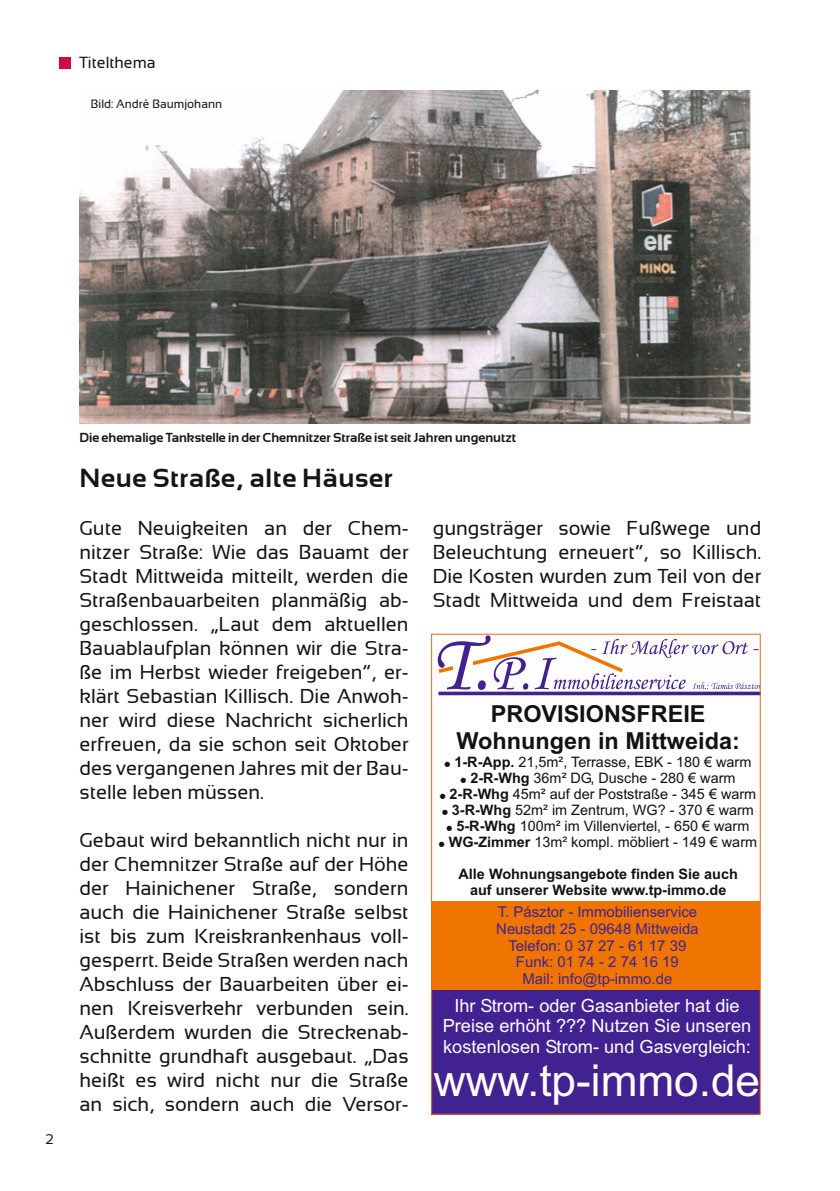
<style>
.page{position:relative;width:840px;height:1191px;background:#fff}
.page>*{position:absolute;margin:0;border:0;box-sizing:border-box;transform-origin:0 0}
.t1{font:44px "Arial";color:#fefeff}
.t2{font:700 26px "Sansation";letter-spacing:.025em;color:#131413}
.t3{font:700 23.4px/26.2px "Arial";color:#141211;text-align:center}
.t4{font:20px/24px "Sansation";color:#131413;text-align:justify}
.t5{font:18.2px/20.4px "Arial";color:#fefeff;text-align:center}
.t6{font:16px "Sansation";color:#131413}
.t7{font:15px/16.6px "Arial";color:#422290;text-align:center}
.t8{font:14.4px/16px "Arial";color:#141211;text-align:center}
.t9{font:700 14.4px/16px "Arial";color:#141211;text-align:center}
.t10{font:14px "Sansation";color:#131413}
.t11{font:700 13px "Sansation";color:#131413}
.t12{font:12px "Sansation";color:#131413}
.s1{font-weight:700}
</style>
<div class="page">
<div style="left:60px;top:57px;width:11px;height:11px;background:#d1083b"></div>
<img style="left:79px;top:91px;width:679px;height:332px">
<div style="left:431px;top:990px;width:328px;height:124px;background:#422290"></div>
<div style="left:431px;top:902px;width:328px;height:88px;background:#f07500"></div>
<div style="left:433px;top:638px;width:326px;height:60px;background:linear-gradient(to right,#fefeff,#fefeff)"></div>
<svg style="left:438px;top:691px;width:320px;height:4px"></svg>
<svg style="left:434px;top:636px;width:324px;height:54px"></svg>
<div style="left:431px;top:634px;width:329px;height:480px;border:1px solid #f06719"></div>
<p class="t6" style="left:79px;top:54px;width:78px">Titelthema</p>
<p class="t12" style="left:91px;top:97px;width:133px">Bild: André Baumjohann</p>
<p class="t10" style="left:45px;top:1131px;width:10px">2</p>
<p class="t11" style="left:79px;top:430px;width:438px">Die ehemalige Tankstelle in der Chemnitzer Straße ist seit Jahren ungenutzt</p>
<h2 class="t2" style="left:79px;top:463px;width:314px">Neue Straße, alte Häuser</h2>
<p class="t4" style="left:79px;top:516px;width:330px">Gute Neuigkeiten an der Chem&shy;nitzer Straße: Wie das Bauamt der Stadt Mittweida mitteilt, werden die Straßenbauarbeiten planmäßig ab&shy;geschlossen. „Laut dem aktuellen Bauablaufplan können wir die Stra&shy;ße im Herbst wieder freigeben“, er&shy;klärt Sebastian Killisch. Die Anwoh&shy;ner wird diese Nachricht sicherlich erfreuen, da sie schon seit Oktober des vergangenen Jahres mit der Bau&shy;stelle leben müssen.</p>
<p class="t4" style="left:79px;top:828px;width:330px">Gebaut wird bekanntlich nicht nur in der Chemnitzer Straße auf der Höhe der Hainichener Straße, sondern auch die Hainichener Straße selbst ist bis zum Kreiskrankenhaus voll&shy;gesperrt. Beide Straßen werden nach Abschluss der Bauarbeiten über ei&shy;nen Kreisverkehr verbunden sein.<br>Außerdem wurden die Streckenab&shy;schnitte grundhaft ausgebaut. „Das heißt es wird nicht nur die Straße an sich, sondern auch die Versor-</p>
<p class="t4" style="left:432px;top:516px;width:330px">gungsträger sowie Fußwege und Beleuchtung erneuert“, so Killisch.<br>Die Kosten wurden zum Teil von der Stadt Mittweida und dem Freistaat</p>
<p class="t3" style="left:456px;top:703px;width:284px">PROVISIONSFREIE<br>Wohnungen in Mittweida:</p>
<p class="t8" style="left:449px;top:755px;width:308px"><span class="s1">1-R-App.</span> 21,5m², Terrasse, EBK - 180 € warm <span class="s1">2-R-Whg</span> 36m² DG, Dusche - 280 € warm <span class="s1">2-R-Whg</span> 45m² auf der Poststraße - 345 € warm <span class="s1">3-R-Whg</span> 52m² im Zentrum, WG? - 370 € warm</p>
<p class="t8" style="left:448px;top:835px;width:310px"><span class="s1">WG-Zimmer</span> 13m² kompl. möbliert - 149 € warm</p>
<p class="t9" style="left:458px;top:867px;width:280px">Alle Wohnungsangebote finden Sie auch auf unserer Website www.tp-immo.de</p>
<p class="t8" style="left:456px;top:819px;width:294px"><span class="s1">5-R-Whg</span> 100m² im Villenviertel, - 650 € warm</p>
<p class="t7" style="left:496px;top:905px;width:204px">T. Pásztor - Immobilienservice<br>Neustadt 25 - 09648 Mittweida<br>Telefon: 0 37 27 - 61 17 39<br>Funk: 01 74 - 2 74 16 19<br>Mail: info@tp-immo.de</p>
<p class="t5" style="left:442px;top:997px;width:310px">Ihr Strom- oder Gasanbieter hat die<br>Preise erhöht ??? Nutzen Sie unseren kostenlosen Strom- und Gasvergleich:</p>
<h1 class="t1" style="left:433px;top:1052px;width:327px">www.tp-immo.de</h1>
</div>
